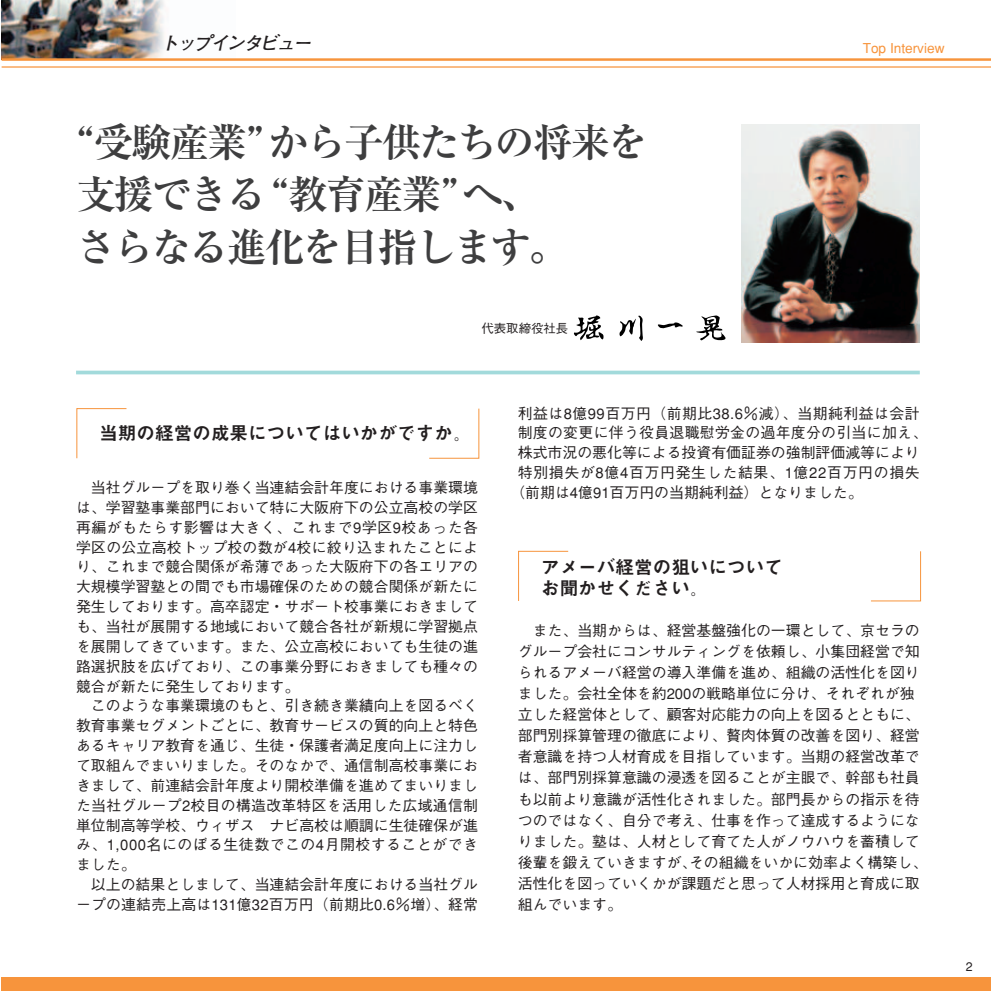
<style>
.page{position:relative;width:991px;height:991px;background:#fff}
.page>*{position:absolute;margin:0;border:0;box-sizing:border-box;transform-origin:0 0}
.t1{font:700 39.73px/52.1px "Ryumin";letter-spacing:-.05em;color:#3e3e3f}
.t2{font:18.55px/21px "Midashi Go MB31";color:#231f20}
.t3{font:italic 700 18.55px "Futo Go B101";color:#231f20}
.t4{font:500 14.88px/19.8px "Gothic BBB";color:#231f20;text-align:justify}
.t5{font:500 14.88px "Gothic BBB";letter-spacing:.03em;color:#231f20}
.t6{font:500 14.88px "Gothic BBB";letter-spacing:.045em;color:#231f20}
.t7{font:500 14.88px "Gothic BBB";letter-spacing:.02em;color:#231f20}
.t8{font:500 13.65px "Gothic BBB";color:#f7943c}
.t9{font:500 12.42px "Gothic BBB";color:#231f20}
</style>
<div class="page">
<svg style="left:657px;top:322px;width:26px;height:7px"></svg>
<svg style="left:619px;top:315px;width:24px;height:26px"></svg>
<svg style="left:696px;top:315px;width:30px;height:26px"></svg>
<svg style="left:573px;top:315px;width:30px;height:26px"></svg>
<hr style="left:2px;top:66px;width:988px;height:2px;background:#f7943c">
<div style="left:2px;top:977px;width:988px;height:13px;background:#f7943c"></div>
<img style="left:741px;top:124px;width:178px;height:218px">
<svg style="left:76px;top:408px;width:404px;height:51px"></svg>
<svg style="left:518px;top:550px;width:403px;height:52px"></svg>
<svg style="left:76px;top:370px;width:843px;height:4px;background:#b1e0e0"></svg>
<img style="left:2px;top:0;width:163px;height:58px">
<hr style="left:2px;top:58px;width:988px;height:3px;background:#f7943c">
<p class="t3" style="left:160px;top:36px;width:156px">トップインタビュー</p>
<h1 class="t1" style="left:76px;top:122px;width:573px;text-indent:-20px">“受験産業”から子供たちの将来を支援できる“教育産業”へ、<br>さらなる進化を目指します。</h1>
<p class="t9" style="left:481px;top:324px;width:88px">代表取締役社長</p>
<p class="t8" style="left:862px;top:43px;width:83px">Top Interview</p>
<p class="t2" style="left:99px;top:425px;width:374px">当期の経営の成果についてはいかがですか。</p>
<p class="t4" style="left:76px;top:479px;width:403px;text-indent:15px">当社グループを取り巻く当連結会計年度における事業環境は、学習塾事業部門において特に大阪府下の公立高校の学区再編がもたらす影響は大きく、これまで9学区9校あった各学区の公立高校トップ校の数が4校に絞り込まれたことにより、これまで競合関係が希薄であった大阪府下の各エリアの大規模学習塾との間でも市場確保のための競合関係が新たに発生しております。高卒認定・サポート校事業におきましても、当社が展開する地域において競合各社が新規に学習拠点を展開してきています。また、公立高校においても生徒の進路選択肢を広げており、この事業分野におきましても種々の競合が新たに発生しております。</p>
<p class="t4" style="left:76px;top:698px;width:403px;text-indent:15px">このような事業環境のもと、引き続き業績向上を図るべく教育事業セグメントごとに、教育サービスの質的向上と特色あるキャリア教育を通じ、生徒・保護者満足度向上に注力して取組んでまいりました。そのなかで、通信制高校事業におきまして、前連結会計年度より開校準備を進めてまいりました当社グループ2校目の構造改革特区を活用した広域通信制単位制高等学校、ウィザス　ナビ高校は順調に生徒確保が進み、1,000名にのぼる生徒数でこの4月開校することができました。</p>
<p class="t4" style="left:76px;top:876px;width:403px;text-align:right">以上の結果としまして、当連結会計年度における当社グループの連結売上高は131億32百万円（前期比0.6％増）、経常</p>
<p class="t5" style="left:518px;top:407px;width:403px">利益は8億99百万円（前期比38.6％減）、当期純利益は会計</p>
<p class="t7" style="left:518px;top:427px;width:411px">制度の変更に伴う役員退職慰労金の過年度分の引当に加え、</p>
<p class="t4" style="left:518px;top:445px;width:403px">株式市況の悪化等による投資有価証券の強制評価減等により</p>
<p class="t6" style="left:518px;top:467px;width:403px">特別損失が8億4百万円発生した結果、1億22百万円の損失</p>
<p class="t4" style="left:510px;top:484px;width:354px">（前期は4億91百万円の当期純利益）となりました。</p>
<p class="t2" style="left:541px;top:558px;width:243px">アメーバ経営の狙いについてお聞かせください。</p>
<p class="t4" style="left:518px;top:621px;width:411px;line-height:21px;text-align:left;text-indent:15px">また、当期からは、経営基盤強化の一環として、京セラのグループ会社にコンサルティングを依頼し、小集団経営で知られるアメーバ経営の導入準備を進め、組織の活性化を図りました。会社全体を約200の戦略単位に分け、それぞれが独立した経営体として、顧客対応能力の向上を図るとともに、部門別採算管理の徹底により、贅肉体質の改善を図り、経営者意識を持つ人材育成を目指しています。当期の経営改革では、部門別採算意識の浸透を図ることが主眼で、幹部も社員も以前より意識が活性化されました。部門長からの指示を待つのではなく、自分で考え、仕事を作って達成するようになりました。塾は、人材として育てた人がノウハウを蓄積して後輩を鍛えていきますが、その組織をいかに効率よく構築し、活性化を図っていくかが課題だと思って人材採用と育成に取組んでいます。</p>
<p class="t9" style="left:966px;top:961px;width:8px">2</p>
</div>
